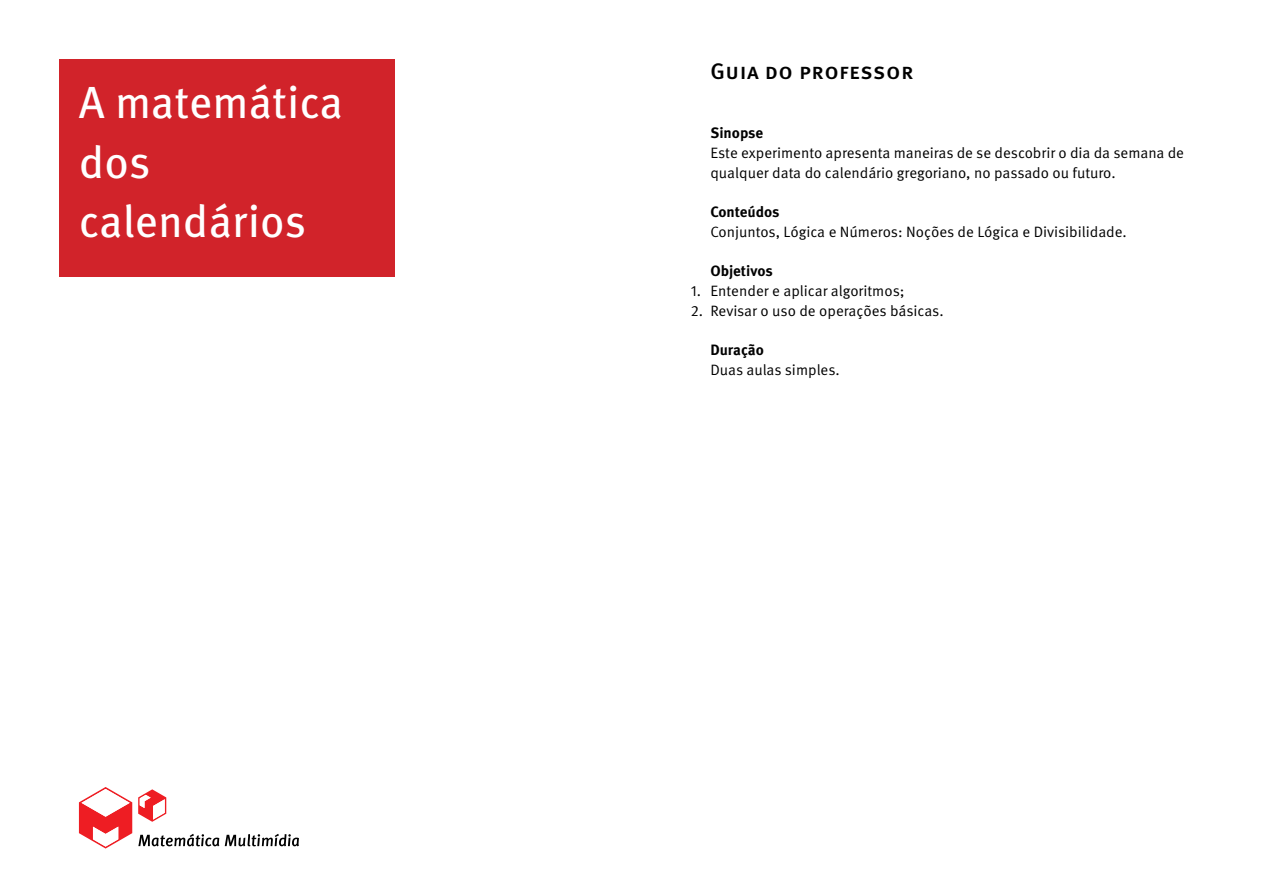
<style>
.page{position:relative;width:1263px;height:893px;background:#fff}
.page>*{position:absolute;margin:0;border:0;box-sizing:border-box;transform-origin:0 0}
.t1{font:45px/59.2px "Meta Pro";color:#fff}
.t2{font:500 22.5px "Meta Pro";letter-spacing:.02em;color:#000}
.Lista_numerada{font:15px/19.8px "Meta Pro";color:#000}
.t3{font:700 15px "Meta Pro";letter-spacing:-.005em;color:#000}
</style>
<div class="page">
<div style="left:59px;top:59px;width:336px;height:217px;background:#d1232a"></div>
<svg style="left:138px;top:834px;width:161px;height:12px"></svg>
<svg style="left:79px;top:787px;width:53px;height:61px"></svg>
<svg style="left:138px;top:789px;width:28px;height:33px"></svg>
<h2 class="t1" style="left:79px;top:75px;width:266px">A matemática dos calendários</h2>
<p class="t2" style="left:710px;top:57px;width:204px">Guia do professor</p>
<h3 class="t3" style="left:710px;top:123px;width:54px">Sinopse</h3>
<p class="Lista_numerada" style="left:710px;top:143px;width:475px">Este experimento apresenta maneiras de se descobrir o dia da semana de qualquer data do calendário gregoriano, no passado ou futuro.</p>
<p class="t3" style="left:710px;top:202px;width:71px">Conteúdos</p>
<p class="Lista_numerada" style="left:710px;top:222px;width:418px">Conjuntos, Lógica e Números: Noções de Lógica e Divisibilidade.</p>
<h3 class="t3" style="left:710px;top:262px;width:64px">Objetivos</h3>
<p class="Lista_numerada" style="left:691px;top:281px;width:215px">1. Entender e aplicar algoritmos;</p>
<p class="Lista_numerada" style="left:691px;top:301px;width:254px">2. Revisar o uso de operações básicas.</p>
<h3 class="t3" style="left:710px;top:340px;width:55px">Duração</h3>
<p class="Lista_numerada" style="left:710px;top:360px;width:131px">Duas aulas simples.</p>
</div>
